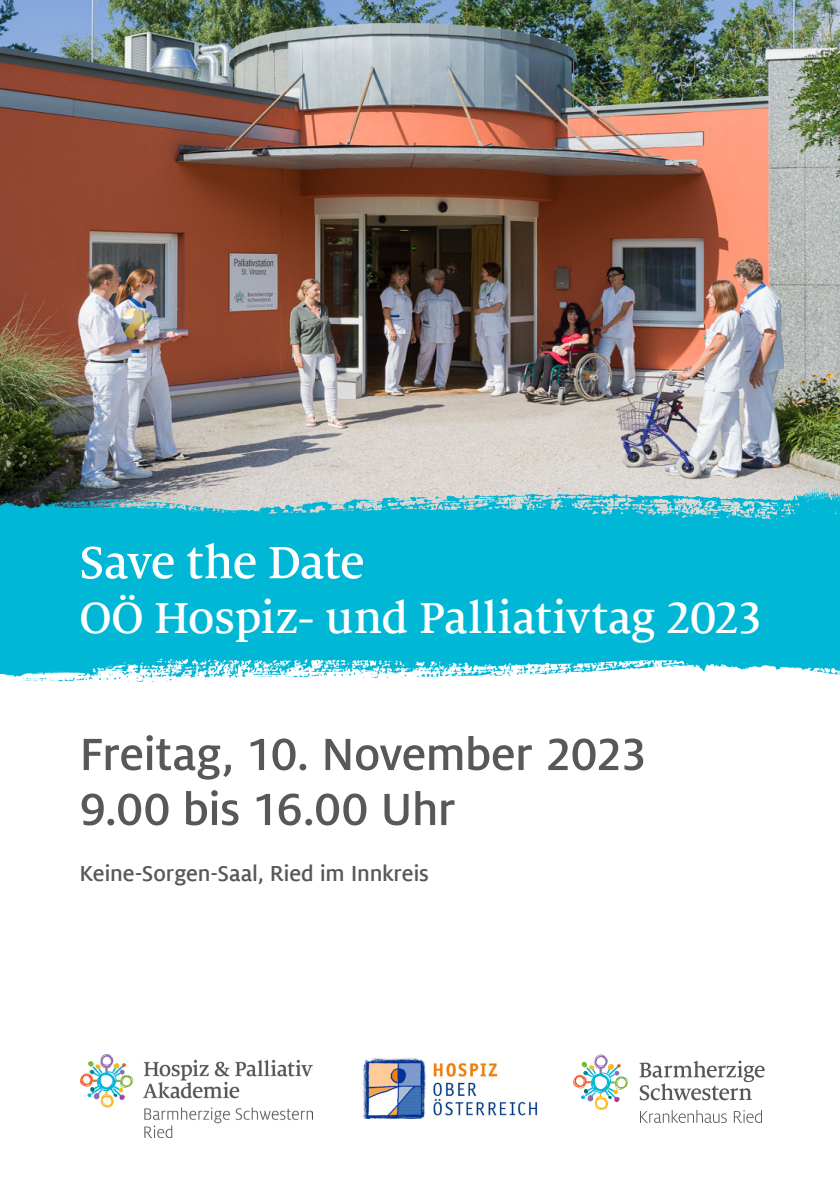
<style>
.page{position:relative;width:840px;height:1191px;background:#fff}
.page>*{position:absolute;margin:0;border:0;box-sizing:border-box;transform-origin:0 0}
.t1{font:500 50px "Milo Offc Pro";letter-spacing:-.015em;color:#57585a}
.t2{font:500 50px "Milo Serif Offc Pro";letter-spacing:-.02em;color:#fff}
.t3{font:500 48px "Milo Serif Offc Pro";letter-spacing:-.01em;color:#fff}
.t4{font:500 24px "Milo Offc Pro";letter-spacing:-.005em;color:#57585a}
</style>
<div class="page">
<img style="left:0;top:0;width:839px;height:471px">
<img style="left:0;top:471px;width:839px;height:211px">
<svg style="left:639px;top:1060px;width:125px;height:40px"></svg>
<svg style="left:640px;top:1110px;width:86px;height:13px"></svg>
<svg style="left:733px;top:1110px;width:28px;height:13px"></svg>
<svg style="left:573px;top:1054px;width:55px;height:56px"></svg>
<img style="left:81px;top:1054px;width:231px;height:83px">
<img style="left:362px;top:1058px;width:176px;height:60px">
<p class="t2" style="left:79px;top:534px;width:286px">Save the Date</p>
<p class="t3" style="left:79px;top:591px;width:684px">OÖ Hospiz- und Palliativtag 2023</p>
<p class="t1" style="left:79px;top:726px;width:568px">Freitag, 10. November 2023</p>
<p class="t1" style="left:79px;top:781px;width:377px">9.00 bis 16.00 Uhr</p>
<p class="t4" style="left:79px;top:860px;width:351px">Keine-Sorgen-Saal, Ried im Innkreis</p>
</div>
